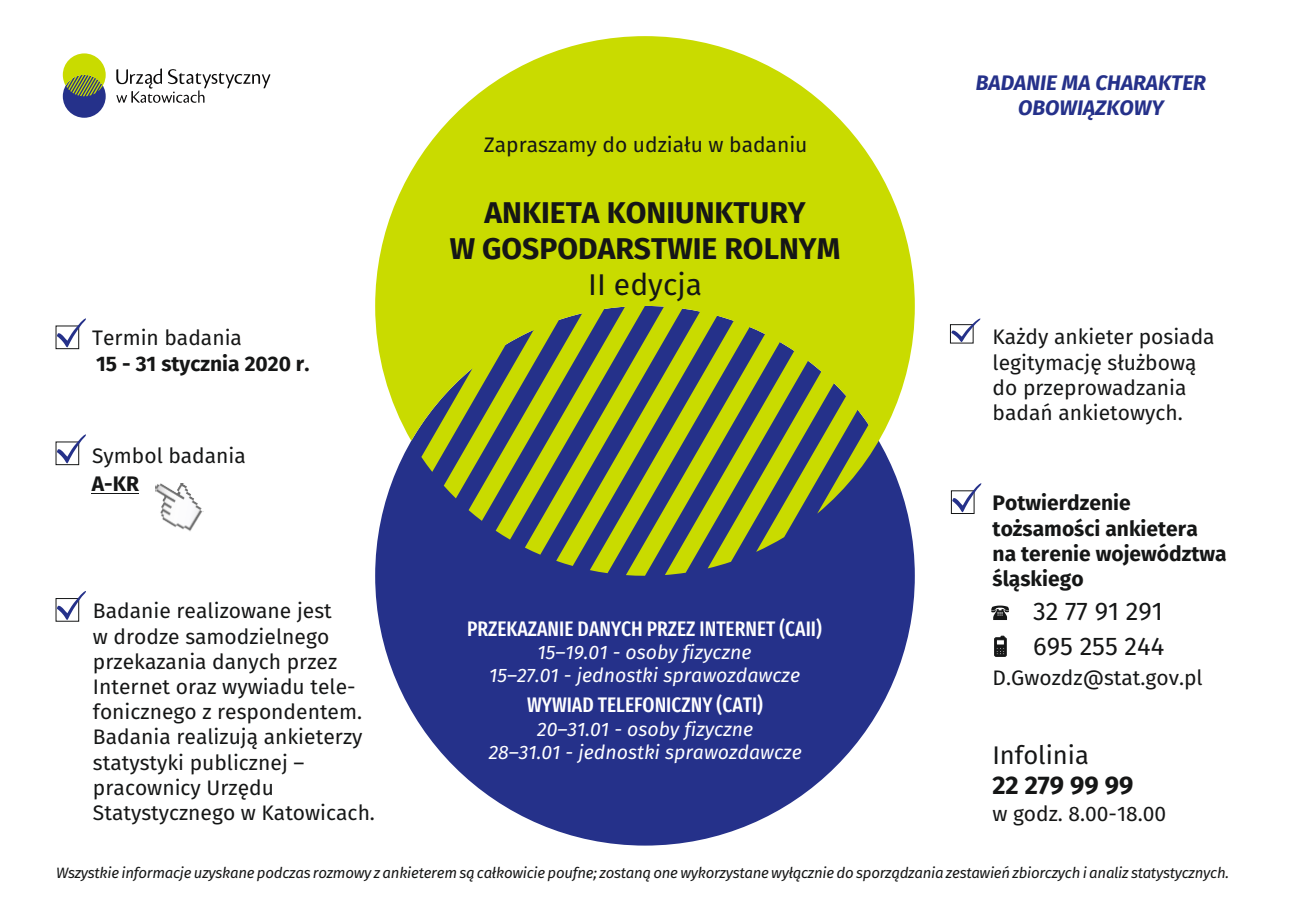
<style>
.page{position:relative;width:1290px;height:920px;background:#fff}
.page>*{position:absolute;margin:0;border:0;box-sizing:border-box;transform-origin:0 0}
.t1{font:700 30px/36px "Fira Sans";color:#151616;text-align:center}
.t2{font:30px "Fira Sans";color:#151616}
.t3{font:25.5px/35.2px "Fira Sans";color:#151616}
.t4{font:700 25.5px "Fira Sans";color:#151616}
.t5{font:21px/25.2px "Fira Sans";color:#151616}
.t6{font:700 21px/25.2px "Fira Sans";color:#151616}
.t7{font:500 extra-condensed 21px "Fira Sans";color:#fff}
.t8{font:italic 700 21px/25.2px "Fira Sans";color:#25318a;text-align:center}
.t9{font:italic 19.5px/23.4px "Fira Sans";color:#fff;text-align:center}
.t10{font:italic 15px "Fira Sans";letter-spacing:-.02em;color:#151616}
</style>
<div class="page">
<svg style="left:116px;top:68px;width:154px;height:35px"></svg>
<div style="left:63px;top:75px;width:43px;height:43px;background:#25318a;border-radius:50%"></div>
<svg style="left:63px;top:53px;width:43px;height:43px"></svg>
<div style="left:375px;top:306px;width:540px;height:540px;background:#25318a;border-radius:50%"></div>
<svg style="left:375px;top:36px;width:540px;height:540px;fill:#c9db00"></svg>
<svg style="left:57px;top:318px;width:29px;height:31px"></svg>
<svg style="left:57px;top:591px;width:29px;height:31px"></svg>
<div style="left:950px;top:324px;width:23px;height:19px;border:1px solid #151616"></div>
<svg style="left:951px;top:318px;width:30px;height:25px"></svg>
<div style="left:951px;top:490px;width:23px;height:24px;border:1px solid #151616"></div>
<svg style="left:952px;top:483px;width:30px;height:31px"></svg>
<svg style="left:994px;top:636px;width:12px;height:21px"></svg>
<svg style="left:991px;top:606px;width:18px;height:14px"></svg>
<svg style="left:57px;top:434px;width:29px;height:31px"></svg>
<hr style="left:92px;top:493px;width:47px;height:1px;background:#151616">
<img style="left:155px;top:483px;width:49px;height:48px">
<p class="t5" style="left:92px;top:325px;width:151px">Termin badania</p>
<p class="t6" style="left:96px;top:351px;width:215px">15 - 31 stycznia 2020 r.</p>
<p class="t5" style="left:92px;top:444px;width:155px">Symbol badania</p>
<p class="t6" style="left:92px;top:471px;width:49px">A-KR</p>
<p class="t5" style="left:93px;top:599px;width:283px">Badanie realizowane jest<br>w drodze samodzielnego przekazania danych przez<br>Internet oraz wywiadu tele&shy;fonicznego z respondentem.<br>Badania realizują ankieterzy statystyki publicznej – pracownicy Urzędu<br>Statystycznego w Katowicach.</p>
<p class="t5" style="left:484px;top:132px;width:325px">Zapraszamy do udziału w badaniu</p>
<h1 class="t1" style="left:450px;top:195px;width:392px">ANKIETA KONIUNKTURY<br>W GOSPODARSTWIE ROLNYM</h1>
<h1 class="t2" style="left:588px;top:267px;width:115px">II edycja</h1>
<p class="t7" style="left:467px;top:616px;width:356px">PRZEKAZANIE DANYCH PRZEZ INTERNET (CAII)</p>
<p class="t9" style="left:489px;top:640px;width:313px">15–19.01 - osoby fizyczne<br>15–27.01 - jednostki sprawozdawcze</p>
<p class="t7" style="left:527px;top:693px;width:237px">WYWIAD TELEFONICZNY (CATI)</p>
<p class="t9" style="left:489px;top:717px;width:315px">20–31.01 - osoby fizyczne<br>28–31.01 - jednostki sprawozdawcze</p>
<p class="t8" style="left:976px;top:70px;width:232px">BADANIE MA CHARAKTER<br>OBOWIĄZKOWY</p>
<p class="t5" style="left:992px;top:325px;width:224px">Każdy ankieter posiada legitymację służbową do przeprowadzania badań ankietowych.</p>
<p class="t6" style="left:992px;top:491px;width:236px">Potwierdzenie tożsamości ankietera<br>na terenie województwa śląskiego</p>
<p class="t3" style="left:1033px;top:594px;width:133px">32 77 91 291<br>695 255 244</p>
<p class="t5" style="left:992px;top:666px;width:212px">D.Gwozdz@stat.gov.pl</p>
<p class="t3" style="left:992px;top:737px;width:98px">Infolinia</p>
<p class="t4" style="left:992px;top:770px;width:143px">22 279 99 99</p>
<p class="t5" style="left:992px;top:801px;width:175px">w godz. 8.00-18.00</p>
<p class="t10" style="left:56px;top:864px;width:1174px">Wszystkie informacje uzyskane podczas rozmowy z ankieterem są całkowicie poufne; zostaną one wykorzystane wyłącznie do sporządzania zestawień zbiorczych i analiz statystycznych.</p>
</div>
